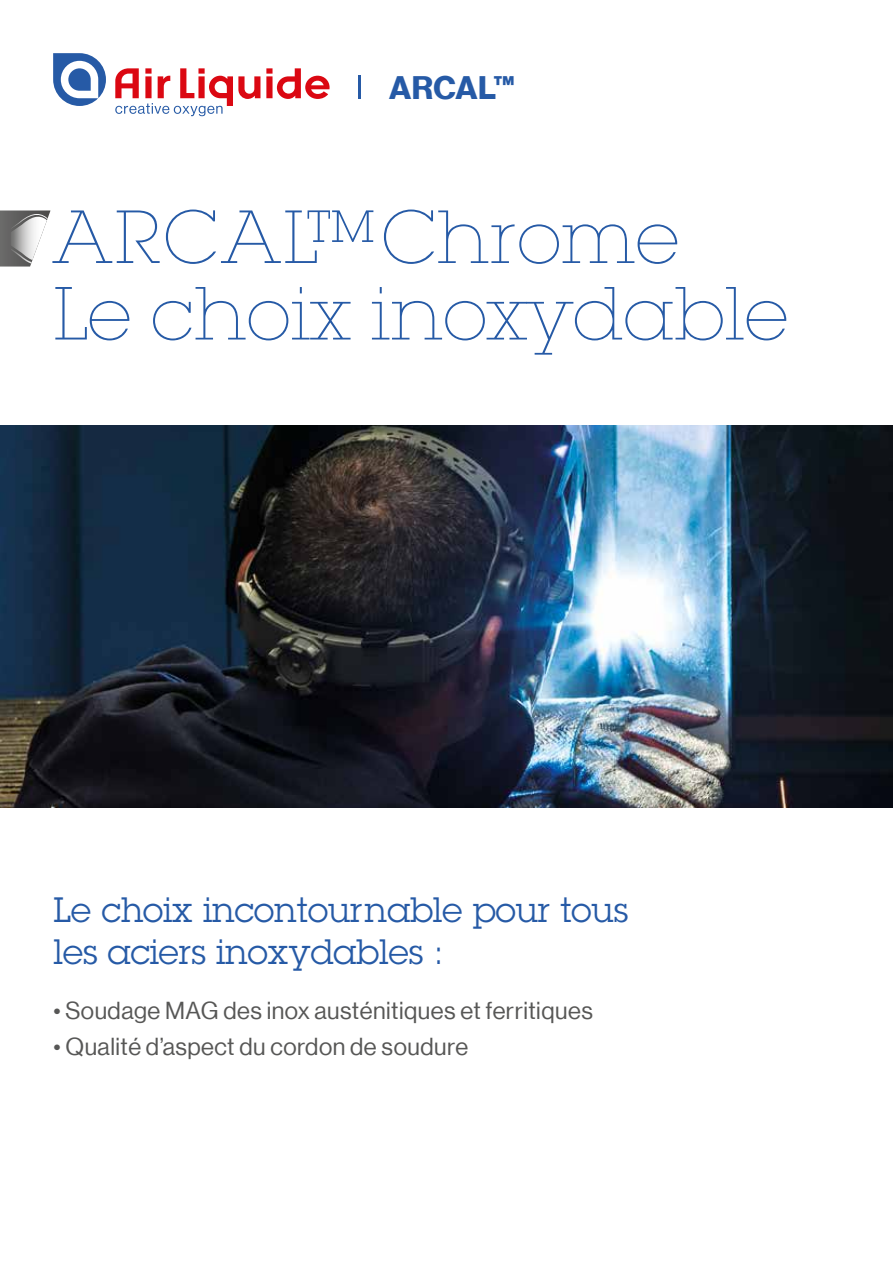
<style>
.page{position:relative;width:893px;height:1263px;background:#fff}
.page>*{position:absolute;margin:0;border:0;box-sizing:border-box;transform-origin:0 0}
.t1{font:200 73.5px/76.5px "Lubalin Graph Std";color:#265aa6}
.t2{font:34.5px/42px "Lubalin Graph Std";color:#265aa6}
.t3{font:31.8px "N Haas Grotesk DS Pro 75 Bd";letter-spacing:.015em;color:#265aa6}
.t4{font:24px "N Haas Grotesk DS Pro 55 Rg";letter-spacing:.02em;color:#575756}
</style>
<div class="page">
<hr style="left:358px;top:75px;width:2px;height:24px;background:#265aa6">
<img style="left:0;top:425px;width:893px;height:383px">
<svg style="left:0;top:210px;width:51px;height:57px"></svg>
<svg style="left:53px;top:53px;width:53px;height:53px"></svg>
<svg style="left:266px;top:68px;width:64px;height:31px"></svg>
<svg style="left:115px;top:68px;width:145px;height:48px"></svg>
<h3 class="t3" style="left:389px;top:69px;width:128px">ARCAL™</h3>
<h1 class="t1" style="left:53px;top:200px;width:737px">ARCAL™ Chrome<br>Le choix inoxydable</h1>
<h2 class="t2" style="left:53px;top:888px;width:576px">Le choix incontournable pour tous les aciers inoxydables :</h2>
<p class="t4" style="left:53px;top:997px;width:541px">• Soudage MAG des inox austénitiques et ferritiques</p>
<p class="t4" style="left:53px;top:1033px;width:416px">• Qualité d’aspect du cordon de soudure</p>
</div>
